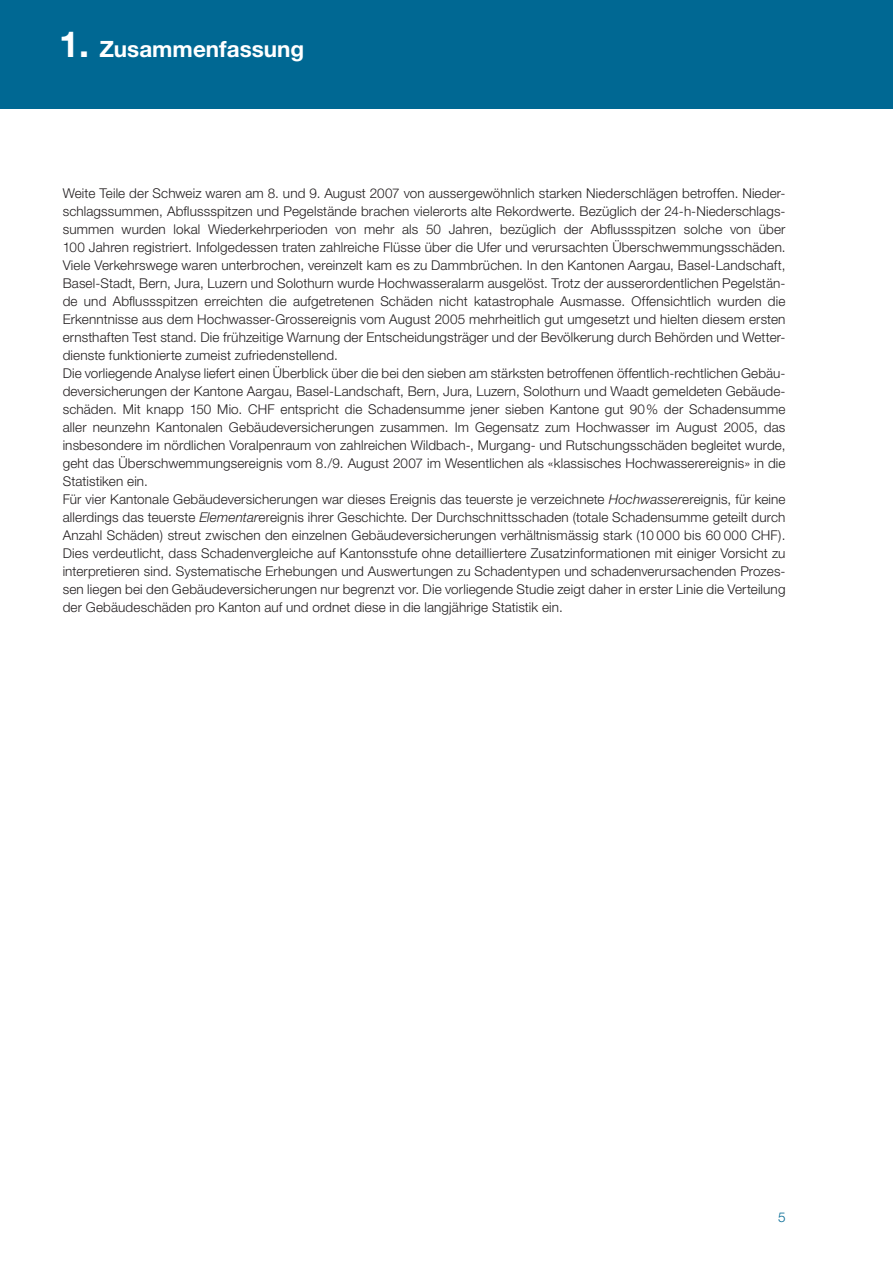
<style>
.page{position:relative;width:893px;height:1263px;background:#fff}
.page>*{position:absolute;margin:0;border:0;box-sizing:border-box;transform-origin:0 0}
.t1{font:700 22.5px "Helvetica Neue";color:#fff}
.t2{font:300 13.5px/18px "Helvetica Neue";letter-spacing:.01em;color:#231f20}
.t3{font:300 13.5px "Helvetica Neue";color:#006893}
.s1{font-size:36px}
.s2{font-style:italic}
</style>
<div class="page">
<div style="left:0;top:0;width:893px;height:108px;background:#006893"></div>
<h1 class="t1" style="left:59px;top:36px;width:246px"><span class="s1">1.</span> Zusammenfassung</h1>
<p class="t2" style="left:63px;top:184px;width:724px">Weite Teile der Schweiz waren am 8. und 9. August 2007 von aussergewöhnlich starken Niederschlägen betroffen. Nieder&shy;schlagssummen, Abflussspitzen und Pegelstände brachen vielerorts alte Rekordwerte. Bezüglich der 24-h-Niederschlags&shy;summen wurden lokal Wiederkehrperioden von mehr als 50 Jahren, bezüglich der Abflussspitzen solche von über 100 Jahren registriert. Infolgedessen traten zahlreiche Flüsse über die Ufer und verursachten Überschwemmungsschäden.<br>Viele Verkehrswege waren unterbrochen, vereinzelt kam es zu Dammbrüchen. In den Kantonen Aargau, Basel-Landschaft, Basel-Stadt, Bern, Jura, Luzern und Solothurn wurde Hochwasseralarm ausgelöst. Trotz der ausserordentlichen Pegelstän&shy;de und Abflussspitzen erreichten die aufgetretenen Schäden nicht katastrophale Ausmasse. Offensichtlich wurden die Erkenntnisse aus dem Hochwasser-Grossereignis vom August 2005 mehrheitlich gut umgesetzt und hielten diesem ersten ernsthaften Test stand. Die frühzeitige Warnung der Entscheidungsträger und der Bevölkerung durch Behörden und Wetter&shy;dienste funktionierte zumeist zufriedenstellend.<br>Die vorliegende Analyse liefert einen Überblick über die bei den sieben am stärksten betroffenen öffentlich-rechtlichen Gebäu&shy;deversicherungen der Kantone Aargau, Basel-Landschaft, Bern, Jura, Luzern, Solothurn und Waadt gemeldeten Gebäude&shy;schäden. Mit knapp 150 Mio. CHF entspricht die Schadensumme jener sieben Kantone gut 90% der Schadensumme aller neunzehn Kantonalen Gebäudeversicherungen zusammen. Im Gegensatz zum Hochwasser im August 2005, das insbesondere im nördlichen Voralpenraum von zahlreichen Wildbach-, Murgang- und Rutschungsschäden begleitet wurde, geht das Überschwemmungsereignis vom 8./9. August 2007 im Wesentlichen als «klassisches Hochwasserereignis» in die Statistiken ein.<br>Für vier Kantonale Gebäudeversicherungen war dieses Ereignis das teuerste je verzeichnete <span class="s2">Hochwasser</span>ereignis, für keine allerdings das teuerste <span class="s2">Elementar</span>ereignis ihrer Geschichte. Der Durchschnittsschaden (totale Schadensumme geteilt durch Anzahl Schäden) streut zwischen den einzelnen Gebäudeversicherungen verhältnismässig stark (10 000 bis 60 000 CHF).<br>Dies verdeutlicht, dass Schadenvergleiche auf Kantonsstufe ohne detailliertere Zusatzinformationen mit einiger Vorsicht zu interpretieren sind. Systematische Erhebungen und Auswertungen zu Schadentypen und schadenverursachenden Prozes&shy;sen liegen bei den Gebäudeversicherungen nur begrenzt vor. Die vorliegende Studie zeigt daher in erster Linie die Verteilung der Gebäudeschäden pro Kanton auf und ordnet diese in die langjährige Statistik ein.</p>
<p class="t3" style="left:778px;top:1209px;width:9px">5</p>
</div>
